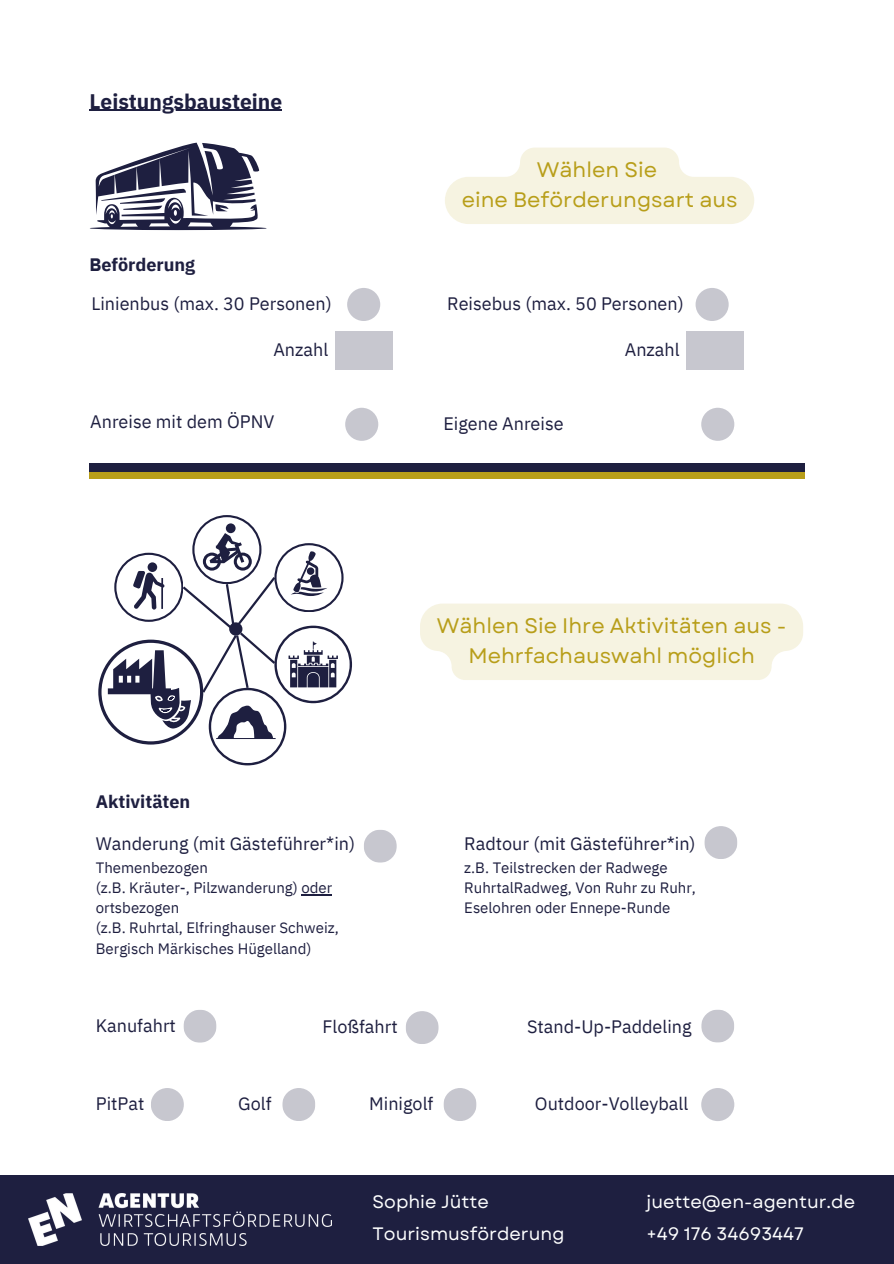
<style>
.page{position:relative;width:894px;height:1264px;background:#fff}
.page>*{position:absolute;margin:0;border:0;box-sizing:border-box;transform-origin:0 0}
.t1{font:21px/29.2px "Garet";color:#b89e1a;text-align:center}
.t2{font:700 21px "IBM Plex Sans";color:#1e1f40}
.t3{font:18px "IBM Plex Sans";color:#1e1f40}
.t4{font:18px "Garet";color:#feffff}
.t5{font:700 18px "IBM Plex Sans";color:#1e1f40}
.t6{font:15px "IBM Plex Sans";color:#1e1f40}
</style>
<div class="page">
<div style="left:0;top:1174px;width:893px;height:89px;background:#1e1f40"></div>
<img style="left:28px;top:1193px;width:303px;height:52px">
<svg style="left:90px;top:143px;width:176px;height:87px"></svg>
<hr style="left:89px;top:110px;width:193px;height:1px;background:#1e1f40">
<div style="left:347px;top:288px;width:33px;height:33px;background:#c7c7cf;border-radius:50%"></div>
<div style="left:695px;top:288px;width:33px;height:33px;background:#c7c7cf;border-radius:50%"></div>
<div style="left:335px;top:331px;width:57px;height:39px;background:#c7c7cf"></div>
<div style="left:686px;top:331px;width:57px;height:39px;background:#c7c7cf"></div>
<div style="left:701px;top:408px;width:33px;height:33px;background:#c7c7cf;border-radius:50%"></div>
<svg style="left:98px;top:515px;width:254px;height:250px"></svg>
<div style="left:363px;top:829px;width:33px;height:33px;background:#c7c7cf;border-radius:50%"></div>
<hr style="left:301px;top:894px;width:31px;height:1px;background:#1e1f40">
<div style="left:704px;top:826px;width:33px;height:33px;background:#c7c7cf;border-radius:50%"></div>
<div style="left:183px;top:1009px;width:33px;height:33px;background:#c7c7cf;border-radius:50%"></div>
<div style="left:405px;top:1011px;width:33px;height:33px;background:#c7c7cf;border-radius:50%"></div>
<div style="left:701px;top:1009px;width:33px;height:33px;background:#c7c7cf;border-radius:50%"></div>
<div style="left:151px;top:1087px;width:33px;height:34px;background:#c7c7cf;border-radius:50%"></div>
<div style="left:282px;top:1087px;width:33px;height:34px;background:#c7c7cf;border-radius:50%"></div>
<div style="left:443px;top:1087px;width:33px;height:34px;background:#c7c7cf;border-radius:50%"></div>
<svg style="left:445px;top:148px;width:309px;height:76px"></svg>
<svg style="left:420px;top:603px;width:382px;height:77px;background:#f6f3e3"></svg>
<div style="left:701px;top:1087px;width:33px;height:34px;background:#c7c7cf;border-radius:50%"></div>
<div style="left:345px;top:408px;width:33px;height:33px;background:#c7c7cf;border-radius:50%"></div>
<div style="left:89px;top:463px;width:715px;height:13px;background:#1e1f40"></div>
<div style="left:89px;top:472px;width:715px;height:7px;background:#b89e1a"></div>
<h2 class="t2" style="left:89px;top:87px;width:194px">Leistungsbausteine</h2>
<p class="t1" style="left:461px;top:155px;width:277px">Wählen Sie<br>eine Beförderungsart aus</p>
<h4 class="t5" style="left:89px;top:252px;width:107px">Beförderung</h4>
<h4 class="t3" style="left:91px;top:291px;width:242px">Linienbus (max. 30 Personen)</h4>
<h4 class="t3" style="left:447px;top:291px;width:238px">Reisebus (max. 50 Personen)</h4>
<h4 class="t3" style="left:273px;top:337px;width:56px">Anzahl</h4>
<p class="t3" style="left:624px;top:337px;width:56px">Anzahl</p>
<p class="t3" style="left:90px;top:410px;width:186px">Anreise mit dem ÖPNV</p>
<p class="t5" style="left:96px;top:789px;width:96px">Aktivitäten</p>
<p class="t3" style="left:96px;top:831px;width:261px">Wanderung (mit Gästeführer*in)</p>
<p class="t6" style="left:96px;top:857px;width:114px">Themenbezogen</p>
<p class="t6" style="left:96px;top:877px;width:238px">(z.B. Kräuter-, Pilzwanderung) oder</p>
<p class="t6" style="left:96px;top:897px;width:85px">ortsbezogen</p>
<p class="t6" style="left:96px;top:918px;width:244px">(z.B. Ruhrtal, Elfringhauser Schweiz,</p>
<p class="t6" style="left:96px;top:938px;width:217px">Bergisch Märkisches Hügelland)</p>
<p class="t3" style="left:443px;top:411px;width:122px">Eigene Anreise</p>
<h2 class="t1" style="left:436px;top:611px;width:351px">Wählen Sie Ihre Aktivitäten aus -<br>Mehrfachauswahl möglich</h2>
<p class="t3" style="left:464px;top:831px;width:233px">Radtour (mit Gästeführer*in)</p>
<p class="t6" style="left:464px;top:857px;width:205px">z.B. Teilstrecken der Radwege</p>
<p class="t6" style="left:464px;top:877px;width:233px">RuhrtalRadweg, Von Ruhr zu Ruhr,</p>
<p class="t6" style="left:464px;top:897px;width:207px">Eselohren oder Ennepe-Runde</p>
<h3 class="t3" style="left:96px;top:1013px;width:82px">Kanufahrt</h3>
<p class="t3" style="left:322px;top:1014px;width:77px">Floßfahrt</p>
<p class="t3" style="left:527px;top:1014px;width:166px">Stand-Up-Paddeling</p>
<p class="t3" style="left:96px;top:1091px;width:50px">PitPat</p>
<p class="t3" style="left:238px;top:1091px;width:35px">Golf</p>
<p class="t3" style="left:369px;top:1091px;width:66px">Minigolf</p>
<p class="t3" style="left:535px;top:1091px;width:155px">Outdoor-Volleyball</p>
<p class="t4" style="left:372px;top:1188px;width:118px">Sophie Jütte</p>
<h3 class="t4" style="left:646px;top:1188px;width:210px">juette@en-agentur.de</h3>
<h4 class="t4" style="left:372px;top:1220px;width:193px">Tourismusförderung</h4>
<h4 class="t4" style="left:646px;top:1220px;width:159px">+49 176 34693447</h4>
</div>
